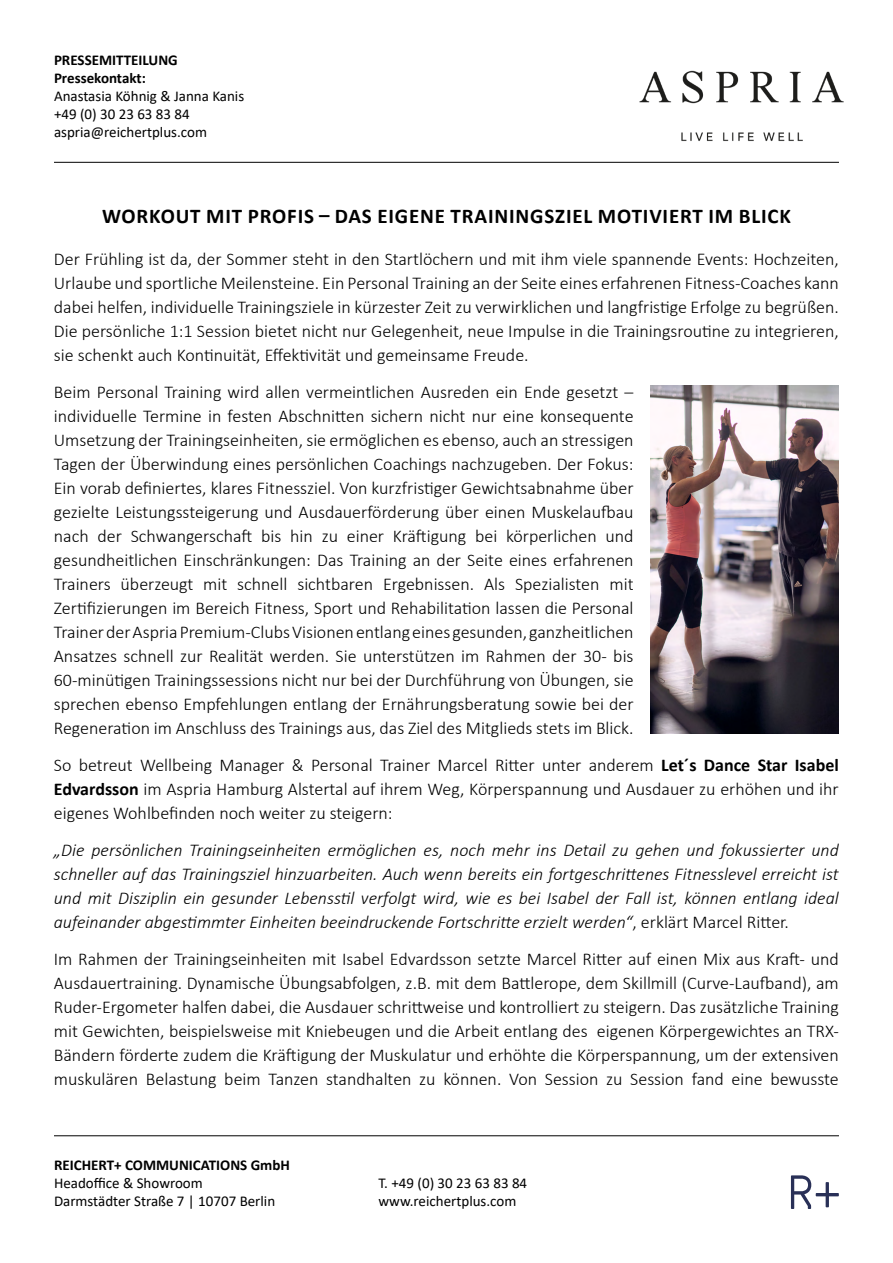
<style>
.page{position:relative;width:893px;height:1263px;background:#fff}
.page>*{position:absolute;margin:0;border:0;box-sizing:border-box;transform-origin:0 0}
.t1{font:51.75px "Neighbourhood 2012";color:#293057}
.t2{font:700 21px "Calibri";letter-spacing:.04em;color:#000}
.t3{font:300 18px/24px "Calibri";color:#000;text-align:justify}
.t4{font:italic 300 18px/24px "Calibri";color:#000;text-align:justify}
.t5{font:15px "Calibri";color:#000}
.t6{font:700 15px "Calibri";color:#000}
.s1{font-weight:700}
.s2{font-style:normal}
</style>
<div class="page">
<hr style="left:54px;top:162px;width:785px;height:1px;background:#000">
<hr style="left:54px;top:1135px;width:785px;height:1px;background:#000">
<img style="left:636px;top:70px;width:208px;height:92px">
<img style="left:651px;top:386px;width:188px;height:347px">
<p class="t6" style="left:54px;top:50px;width:125px">PRESSEMITTEILUNG</p>
<p class="t6" style="left:54px;top:68px;width:93px">Pressekontakt:</p>
<p class="t5" style="left:54px;top:86px;width:192px">Anastasia Köhnig &amp; Janna Kanis</p>
<p class="t5" style="left:54px;top:104px;width:137px">+49 (0) 30 23 63 83 84</p>
<p class="t5" style="left:54px;top:122px;width:155px">aspria@reichertplus.com</p>
<p class="t2" style="left:102px;top:201px;width:690px">WORKOUT MIT PROFIS – DAS EIGENE TRAININGSZIEL MOTIVIERT IM BLICK</p>
<p class="t3" style="left:54px;top:247px;width:786px">Der Frühling ist da, der Sommer steht in den Startlöchern und mit ihm viele spannende Events: Hochzeiten, Urlaube und sportliche Meilensteine. Ein Personal Training an der Seite eines erfahrenen Fitness-Coaches kann dabei helfen, individuelle Trainingsziele in kürzester Zeit zu verwirklichen und langfristige Erfolge zu begrüßen.<br>Die persönliche 1:1 Session bietet nicht nur Gelegenheit, neue Impulse in die Trainingsroutine zu integrieren, sie schenkt auch Kontinuität, Effektivität und gemeinsame Freude.</p>
<p class="t3" style="left:54px;top:380px;width:581px">Beim Personal Training wird allen vermeintlichen Ausreden ein Ende gesetzt – individuelle Termine in festen Abschnitten sichern nicht nur eine konsequente Umsetzung der Trainingseinheiten, sie ermöglichen es ebenso, auch an stressigen Tagen der Überwindung eines persönlichen Coachings nachzugeben. Der Fokus:<br>Ein vorab definiertes, klares Fitnessziel. Von kurzfristiger Gewichtsabnahme über gezielte Leistungssteigerung und Ausdauerförderung über einen Muskelaufbau nach der Schwangerschaft bis hin zu einer Kräftigung bei körperlichen und gesundheitlichen Einschränkungen: Das Training an der Seite eines erfahrenen Trainers überzeugt mit schnell sichtbaren Ergebnissen. Als Spezialisten mit Zertifizierungen im Bereich Fitness, Sport und Rehabilitation lassen die Personal Trainer der Aspria Premium-Clubs Visionen entlang eines gesunden, ganzheitlichen Ansatzes schnell zur Realität werden. Sie unterstützen im Rahmen der 30- bis 60-minütigen Trainingssessions nicht nur bei der Durchführung von Übungen, sie sprechen ebenso Empfehlungen entlang der Ernährungsberatung sowie bei der Regeneration im Anschluss des Trainings aus, das Ziel des Mitglieds stets im Blick.</p>
<p class="t3" style="left:54px;top:753px;width:786px">So betreut Wellbeing Manager &amp; Personal Trainer Marcel Ritter unter anderem <span class="s1">Let´s Dance Star Isabel Edvardsson</span> im Aspria Hamburg Alstertal auf ihrem Weg, Körperspannung und Ausdauer zu erhöhen und ihr eigenes Wohlbefinden noch weiter zu steigern:</p>
<p class="t4" style="left:54px;top:838px;width:786px">„Die persönlichen Trainingseinheiten ermöglichen es, noch mehr ins Detail zu gehen und fokussierter und schneller auf das Trainingsziel hinzuarbeiten. Auch wenn bereits ein fortgeschrittenes Fitnesslevel erreicht ist und mit Disziplin ein gesunder Lebensstil verfolgt wird, wie es bei Isabel der Fall ist, können entlang ideal aufeinander abgestimmter Einheiten beeindruckende Fortschritte erzielt werden“<span class="s2">, erklärt Marcel Ritter.</span></p>
<p class="t3" style="left:54px;top:946px;width:786px">Im Rahmen der Trainingseinheiten mit Isabel Edvardsson setzte Marcel Ritter auf einen Mix aus Kraft- und Ausdauertraining. Dynamische Übungsabfolgen, z.B. mit dem Battlerope, dem Skillmill (Curve-Laufband), am Ruder-Ergometer halfen dabei, die Ausdauer schrittweise und kontrolliert zu steigern. Das zusätzliche Training mit Gewichten, beispielsweise mit Kniebeugen und die Arbeit entlang des eigenen Körpergewichtes an TRX-Bändern förderte zudem die Kräftigung der Muskulatur und erhöhte die Körperspannung, um der extensiven muskulären Belastung beim Tanzen standhalten zu können. Von Session zu Session fand eine bewusste</p>
<p class="t6" style="left:54px;top:1154px;width:237px">REICHERT+ COMMUNICATIONS GmbH</p>
<p class="t5" style="left:54px;top:1172px;width:150px">Headoffice &amp; Showroom</p>
<p class="t5" style="left:54px;top:1190px;width:223px">Darmstädter Straße 7 | 10707 Berlin</p>
<p class="t5" style="left:378px;top:1172px;width:150px">T. +49 (0) 30 23 63 83 84</p>
<p class="t5" style="left:378px;top:1190px;width:139px">www.reichertplus.com</p>
<h1 class="t1" style="left:787px;top:1168px;width:55px">R+</h1>
</div>
